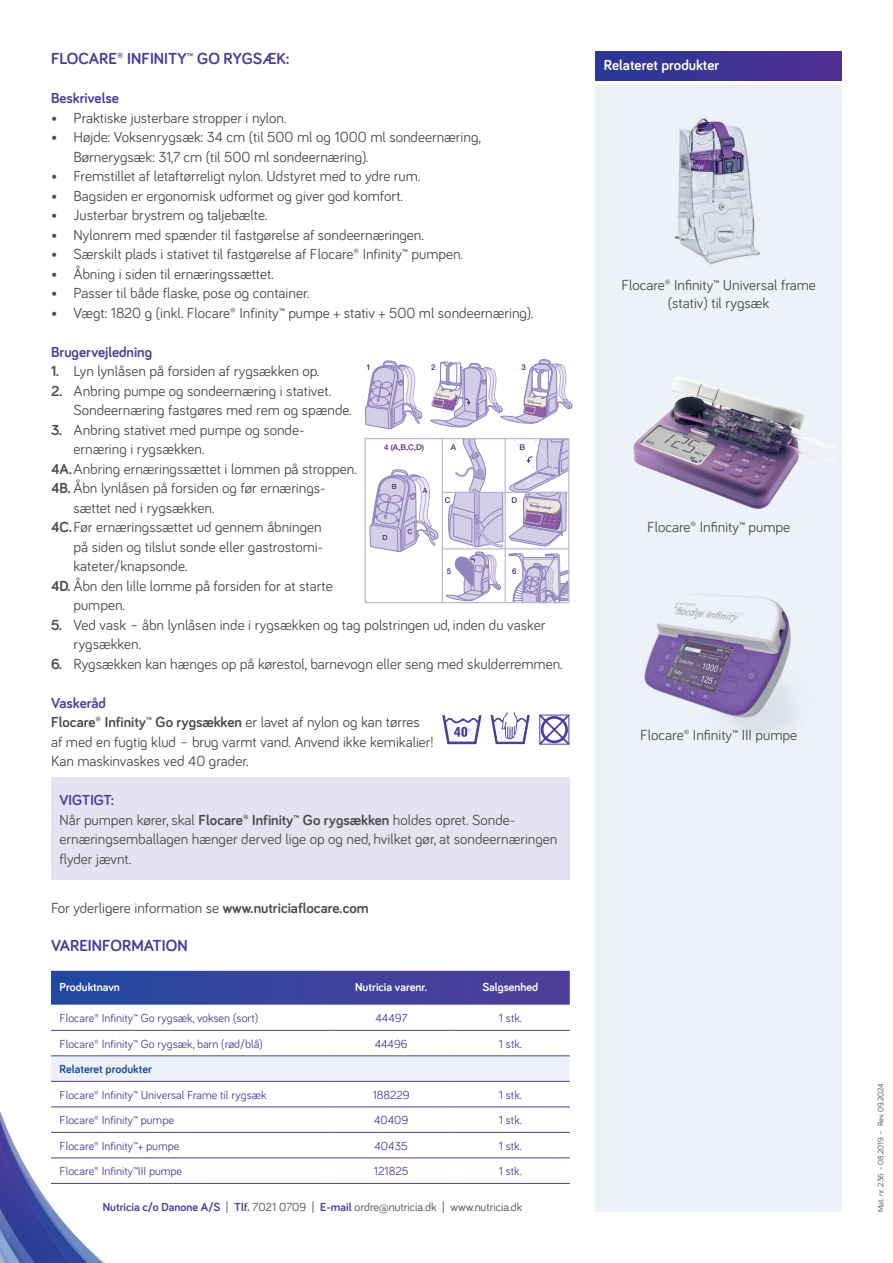
<style>
.page{position:relative;width:893px;height:1263px;background:#fff}
.page>*{position:absolute;margin:0;border:0;box-sizing:border-box;transform-origin:0 0}
.t1{font:700 16.5px "Bariol";color:#4f3d99}
.t2{font:15px/19.5px "Bariol";color:#4b4c4d}
.t3{font:700 15px "Bariol";color:#4f3d99}
.t4{font:700 15px "Bariol";color:#fff}
.t5{font:12px "Bariol";color:#4f3d99}
.t6{font:12px "Bariol";color:#4b4c4d}
.t7{font:700 12px "Bariol";color:#fff}
.t8{font:700 12px "Bariol";color:#1f489e}
.t9{font:8.25px "Bariol";color:#4b4c4d}
.t10{font:500 7.95px "Helvetica Neue LT Std";color:#4e2582}
.t11{font:500 7.05px "Helvetica Neue LT Std";color:#4e2582}
.s1{font-weight:700}
.s2{font-weight:700;color:#4f3d99}
</style>
<div class="page">
<div style="left:51px;top:777px;width:519px;height:102px;background:#e5e3f1"></div>
<div style="left:595px;top:85px;width:247px;height:1127px;background:#edf2f9"></div>
<svg style="left:51px;top:971px;width:519px;height:34px;background:#3b449c"></svg>
<svg style="left:51px;top:1029px;width:519px;height:154px"></svg>
<svg style="left:51px;top:1056px;width:519px;height:25px;background:#e9eef7"></svg>
<hr style="left:51px;top:1030px;width:281px;height:1px;background:#4f3d99">
<hr style="left:332px;top:1030px;width:119px;height:1px;background:#4f3d99">
<hr style="left:451px;top:1030px;width:119px;height:1px;background:#4f3d99">
<hr style="left:51px;top:1055px;width:281px;height:1px;background:#4f3d99">
<hr style="left:332px;top:1055px;width:119px;height:1px;background:#4f3d99">
<hr style="left:451px;top:1055px;width:119px;height:1px;background:#4f3d99">
<hr style="left:51px;top:1081px;width:281px;height:1px;background:#4f3d99">
<hr style="left:332px;top:1081px;width:119px;height:1px;background:#4f3d99">
<hr style="left:451px;top:1081px;width:119px;height:1px;background:#4f3d99">
<hr style="left:51px;top:1106px;width:281px;height:1px;background:#4f3d99">
<hr style="left:332px;top:1106px;width:119px;height:1px;background:#4f3d99">
<hr style="left:451px;top:1106px;width:119px;height:1px;background:#4f3d99">
<hr style="left:51px;top:1132px;width:281px;height:1px;background:#4f3d99">
<hr style="left:332px;top:1132px;width:119px;height:1px;background:#4f3d99">
<hr style="left:451px;top:1132px;width:119px;height:1px;background:#4f3d99">
<hr style="left:51px;top:1157px;width:281px;height:1px;background:#4f3d99">
<hr style="left:332px;top:1157px;width:119px;height:1px;background:#4f3d99">
<hr style="left:451px;top:1157px;width:119px;height:1px;background:#4f3d99">
<hr style="left:51px;top:1183px;width:281px;height:1px;background:#4f3d99">
<hr style="left:332px;top:1183px;width:119px;height:1px;background:#4f3d99">
<hr style="left:451px;top:1183px;width:119px;height:1px;background:#4f3d99">
<svg style="left:491px;top:712px;width:39px;height:32px"></svg>
<svg style="left:442px;top:715px;width:39px;height:29px"></svg>
<svg style="left:539px;top:714px;width:31px;height:31px"></svg>
<svg style="left:365px;top:359px;width:208px;height:245px"></svg>
<div style="left:595px;top:51px;width:247px;height:30px;background:linear-gradient(to right,#273895,#522e92)"></div>
<img style="left:633px;top:377px;width:202px;height:132px">
<img style="left:674px;top:118px;width:86px;height:147px">
<img style="left:644px;top:594px;width:150px;height:139px">
<svg style="left:0;top:1112px;width:136px;height:151px"></svg>
<p class="t1" style="left:51px;top:47px;width:240px">FLOCARE® INFINITY™ GO RYGSÆK:</p>
<p class="t3" style="left:51px;top:88px;width:69px">Beskrivelse</p>
<p class="t2" style="left:51px;top:107px;width:237px">• Praktiske justerbare stropper i nylon.</p>
<p class="t2" style="left:74px;top:127px;width:409px;text-indent:-22px">• Højde: Voksenrygsæk: 34 cm (til 500 ml og 1000 ml sondeernæring,<br>Børnerygsæk: 31,7 cm (til 500 ml sondeernæring).</p>
<p class="t2" style="left:51px;top:166px;width:371px">• Fremstillet af letaftørreligt nylon. Udstyret med to ydre rum.</p>
<p class="t2" style="left:51px;top:185px;width:353px">• Bagsiden er ergonomisk udformet og giver god komfort.</p>
<p class="t2" style="left:51px;top:205px;width:218px">• Justerbar brystrem og taljebælte.</p>
<p class="t2" style="left:51px;top:224px;width:374px">• Nylonrem med spænder til fastgørelse af sondeernæringen.</p>
<p class="t2" style="left:51px;top:244px;width:413px">• Særskilt plads i stativet til fastgørelse af Flocare® Infinity™ pumpen.</p>
<p class="t2" style="left:51px;top:263px;width:224px">• Åbning i siden til ernæringssættet.</p>
<p class="t2" style="left:51px;top:283px;width:260px">• Passer til både flaske, pose og container.</p>
<p class="t2" style="left:51px;top:302px;width:484px">• Vægt: 1820 g (inkl. Flocare® Infinity™ pumpe + stativ + 500 ml sondeernæring).</p>
<p class="t3" style="left:51px;top:341px;width:103px">Brugervejledning</p>
<p class="t2" style="left:51px;top:361px;width:270px"><span class="s1">1.</span> Lyn lynlåsen på forsiden af rygsækken op.</p>
<p class="t2" style="left:74px;top:380px;width:280px;text-indent:-22px"><span class="s1">2.</span> Anbring pumpe og sondeernæring i stativet.<br>Sondeernæring fastgøres med rem og spænde.</p>
<p class="t2" style="left:51px;top:419px;width:255px"><span class="s1">3.</span> Anbring stativet med pumpe og sonde-</p>
<p class="t2" style="left:74px;top:439px;width:132px">ernæring i rygsækken.</p>
<p class="t2" style="left:51px;top:458px;width:307px"><span class="s1">4A.</span>Anbring ernæringssættet i lommen på stroppen.</p>
<p class="t2" style="left:51px;top:478px;width:276px"><span class="s1">4B.</span> Åbn lynlåsen på forsiden og før ernærings-</p>
<p class="t2" style="left:74px;top:497px;width:142px">sættet ned i rygsækken.</p>
<p class="t2" style="left:51px;top:517px;width:272px"><span class="s1">4C.</span>Før ernæringssættet ud gennem åbningen</p>
<p class="t2" style="left:74px;top:536px;width:251px">på siden og tilslut sonde eller gastrostomi-</p>
<p class="t2" style="left:74px;top:556px;width:115px">kateter/knapsonde.</p>
<p class="t2" style="left:51px;top:575px;width:283px"><span class="s1">4D.</span> Åbn den lille lomme på forsiden for at starte</p>
<p class="t2" style="left:74px;top:595px;width:53px">pumpen.</p>
<p class="t2" style="left:74px;top:614px;width:474px;text-indent:-22px"><span class="s1">5.</span> Ved vask – åbn lynlåsen inde i rygsækken og tag polstringen ud, inden du vasker rygsækken.</p>
<p class="t2" style="left:51px;top:653px;width:513px"><span class="s1">6.</span> Rygsækken kan hænges op på kørestol, barnevogn eller seng med skulderremmen.</p>
<p class="t2" style="left:51px;top:692px;width:384px"><span class="s2">Vaskeråd<br></span><span class="s1">Flocare® Infinity™ Go rygsækken</span> er lavet af nylon og kan tørres af med en fugtig klud – brug varmt vand. Anvend ikke kemikalier!<br>Kan maskinvaskes ved 40 grader.</p>
<p class="t2" style="left:60px;top:790px;width:499px"><span class="s2">VIGTIGT:<br></span>Når pumpen kører, skal <span class="s1">Flocare® Infinity™ Go rygsækken</span> holdes opret. Sonde&shy;ernæringsemballagen hænger derved lige op og ned, hvilket gør, at sondeernæringen flyder jævnt.</p>
<p class="t2" style="left:51px;top:898px;width:319px">For yderligere information se <span class="s1">www.nutriciaflocare.com</span></p>
<p class="t10" style="left:367px;top:362px;width:6px">1</p>
<p class="t10" style="left:431px;top:362px;width:6px">2</p>
<p class="t10" style="left:521px;top:362px;width:6px">3</p>
<p class="t10" style="left:384px;top:442px;width:41px">4 (A,B,C,D)</p>
<p class="t10" style="left:451px;top:443px;width:7px">A</p>
<p class="t10" style="left:519px;top:443px;width:7px">B</p>
<p class="t11" style="left:392px;top:482px;width:6px">B</p>
<p class="t11" style="left:423px;top:487px;width:6px">A</p>
<p class="t10" style="left:445px;top:496px;width:7px">C</p>
<p class="t10" style="left:511px;top:496px;width:7px">D</p>
<p class="t11" style="left:407px;top:527px;width:7px">C</p>
<p class="t11" style="left:382px;top:533px;width:7px">D</p>
<p class="t10" style="left:447px;top:566px;width:6px">5</p>
<p class="t10" style="left:512px;top:566px;width:6px">6</p>
<p class="t1" style="left:51px;top:934px;width:138px">VAREINFORMATION</p>
<p class="t7" style="left:60px;top:979px;width:62px">Produktnavn</p>
<p class="t7" style="left:355px;top:979px;width:74px">Nutricia varenr.</p>
<p class="t7" style="left:482px;top:979px;width:57px">Salgsenhed</p>
<p class="t5" style="left:60px;top:1010px;width:200px">Flocare® Infinity™ Go rygsæk, voksen (sort)</p>
<p class="t5" style="left:375px;top:1010px;width:34px">44497</p>
<p class="t5" style="left:499px;top:1010px;width:24px">1 stk.</p>
<p class="t5" style="left:60px;top:1035px;width:205px">Flocare® Infinity™ Go rygsæk, barn (rød/blå)</p>
<p class="t5" style="left:375px;top:1035px;width:35px">44496</p>
<p class="t5" style="left:499px;top:1035px;width:24px">1 stk.</p>
<p class="t8" style="left:60px;top:1061px;width:94px">Relateret produkter</p>
<p class="t5" style="left:60px;top:1087px;width:209px">Flocare® Infinity™ Universal Frame til rygsæk</p>
<p class="t5" style="left:373px;top:1087px;width:39px">188229</p>
<p class="t5" style="left:499px;top:1087px;width:24px">1 stk.</p>
<p class="t5" style="left:60px;top:1112px;width:116px">Flocare® Infinity™ pumpe</p>
<p class="t5" style="left:374px;top:1112px;width:36px">40409</p>
<p class="t5" style="left:499px;top:1112px;width:24px">1 stk.</p>
<p class="t5" style="left:60px;top:1138px;width:121px">Flocare® Infinity™+ pumpe</p>
<p class="t5" style="left:374px;top:1138px;width:35px">40435</p>
<p class="t5" style="left:499px;top:1138px;width:24px">1 stk.</p>
<p class="t5" style="left:59px;top:1163px;width:124px">Flocare® Infinity™III pumpe</p>
<p class="t5" style="left:374px;top:1163px;width:36px">121825</p>
<p class="t5" style="left:499px;top:1163px;width:24px">1 stk.</p>
<p class="t6" style="left:103px;top:1199px;width:421px"><span class="s2">Nutricia c/o Danone A/S</span> | <span class="s2">Tlf.</span> 7021 0709 | <span class="s2">E-mail</span> ordre@nutricia.dk | www.nutricia.dk</p>
<p class="t4" style="left:604px;top:55px;width:117px">Relateret produkter</p>
<p class="t2" style="left:621px;top:276px;width:196px;line-height:18px;text-align:center">Flocare® Infinity™ Universal frame (stativ) til rygsæk</p>
<p class="t2" style="left:647px;top:516px;width:145px">Flocare® Infinity™ pumpe</p>
<p class="t2" style="left:640px;top:724px;width:158px">Flocare® Infinity™ III pumpe</p>
<p class="t9" style="left:875px;top:1212px;width:130px;rotate:-90deg">Mat. nr. 236 – 08.2019 – Rev. 09.2024</p>
</div>
